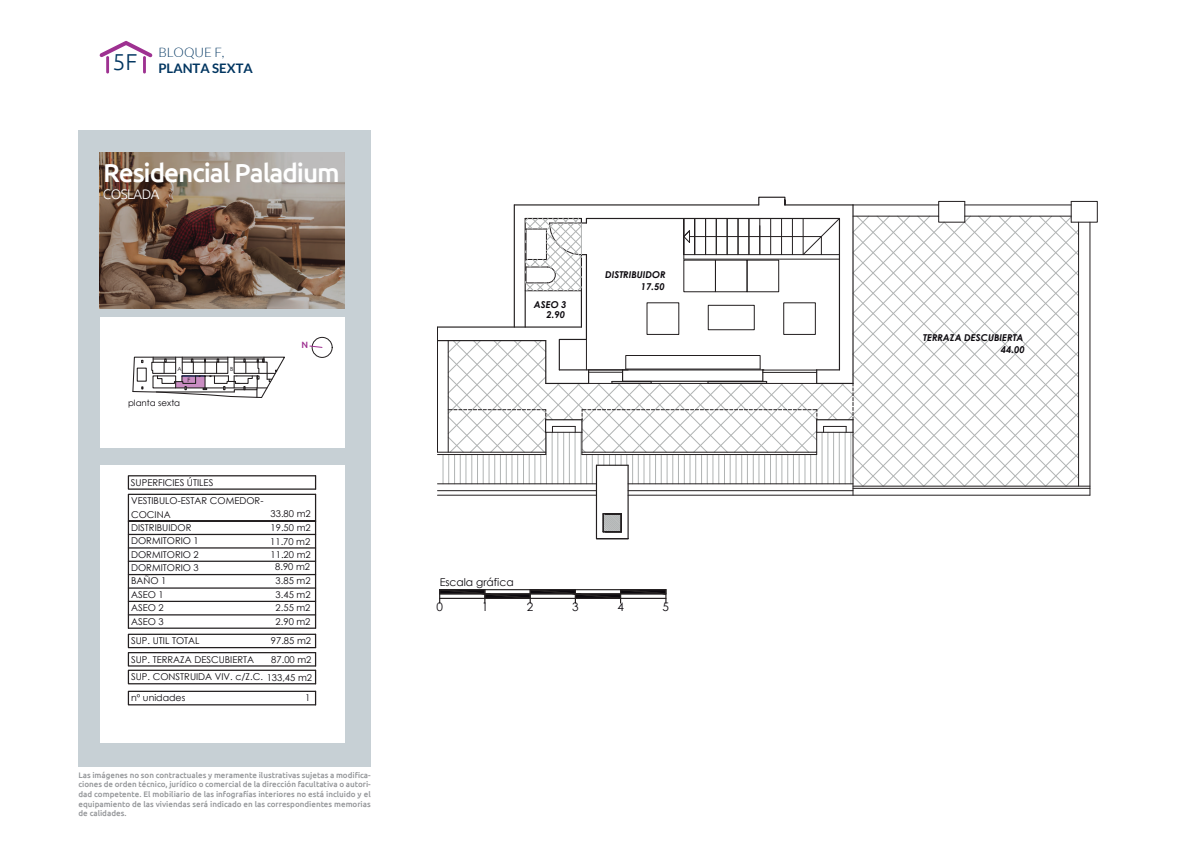
<style>
.page{position:relative;width:1191px;height:842px;background:#fff}
.page>*{position:absolute;margin:0;border:0;box-sizing:border-box;transform-origin:0 0}
.t1{font:500 26.1px "Ubuntu";letter-spacing:-.04em;color:#fff}
.t2{font:300 13.9px "Ubuntu";letter-spacing:-.04em;color:#fff}
.t3{font:700 13.1px/15.7px "Lato";color:#003560}
.t4{font:11.7px "Century Gothic";color:#0c090e}
.t5{font:10.7px "Century Gothic";color:#0c090e}
.t6{font:9.4px/13.3px "Century Gothic";color:#0c090e}
.t7{font:italic 700 9.4px "Century Gothic";color:#0c090e}
.t8{font:500 9.1px "Ubuntu";color:#9e3191}
.t9{font:8.7px "Century Gothic";color:#0c090e}
.t10{font:500 8px/9.6px "Ubuntu";color:#939598;text-align:justify}
.t11{font:5.9px "Century Gothic";color:#0c090e}
.t12{font:5.6px "Century Gothic";color:#0c090e}
.s1{font-weight:300}
</style>
<div class="page">
<div style="left:78px;top:130px;width:293px;height:636px;background:#c7d0d5"></div>
<div style="left:100px;top:318px;width:245px;height:130px;background:#fff"></div>
<svg style="left:99px;top:41px;width:53px;height:17px"></svg>
<hr style="left:143px;top:56px;width:3px;height:18px;background:#9e3191">
<hr style="left:106px;top:56px;width:3px;height:18px;background:#9e3191">
<svg style="left:100px;top:152px;width:245px;height:156px;background:#7e695b"></svg>
<div style="left:312px;top:337px;width:20px;height:21px;border:1px solid #231f20;border-radius:50%"></div>
<svg style="left:309px;top:345px;width:14px;height:3px"></svg>
<div style="left:100px;top:465px;width:245px;height:277px;background:#fff"></div>
<svg style="left:132px;top:356px;width:153px;height:42px"></svg>
<hr style="left:1089px;top:222px;width:1px;height:273px;background:#231f20">
<hr style="left:437px;top:326px;width:144px;height:2px;background:#231f20">
<hr style="left:443px;top:454px;width:1px;height:30px;background:#b0b3b3">
<hr style="left:628px;top:495px;width:462px;height:1px;background:#231f20">
<hr style="left:853px;top:486px;width:237px;height:1px;background:#231f20">
<hr style="left:853px;top:488px;width:237px;height:1px;background:#231f20">
<div style="left:1071px;top:201px;width:26px;height:21px;border:1px solid #231f20"></div>
<hr style="left:437px;top:327px;width:1px;height:125px;background:#231f20">
<svg style="left:439px;top:589px;width:227px;height:14px"></svg>
<hr style="left:437px;top:495px;width:159px;height:1px;background:#231f20">
<hr style="left:437px;top:490px;width:159px;height:1px;background:#231f20">
<hr style="left:437px;top:484px;width:159px;height:1px;background:#231f20">
<hr style="left:437px;top:454px;width:109px;height:1px;background:#231f20">
<hr style="left:437px;top:452px;width:109px;height:1px;background:#231f20">
<hr style="left:437px;top:340px;width:109px;height:1px;background:#231f20">
<svg style="left:448px;top:196px;width:631px;height:344px"></svg>
<div style="left:128px;top:475px;width:188px;height:15px;border:1px solid #231f20"></div>
<div style="left:128px;top:691px;width:188px;height:14px;border:1px solid #231f20"></div>
<svg style="left:127px;top:476px;width:190px;height:208px"></svg>
<div style="left:128px;top:652px;width:188px;height:15px;border:1px solid #231f20"></div>
<hr style="left:128px;top:601px;width:187px;height:1px;background:#231f20">
<hr style="left:128px;top:561px;width:187px;height:1px;background:#231f20">
<hr style="left:128px;top:614px;width:187px;height:1px;background:#231f20">
<hr style="left:128px;top:627px;width:187px;height:2px;background:#231f20">
<h3 class="t3" style="left:112px;top:44px;width:142px;text-indent:46px"><span class="s1">BLOQUE F,<br></span><sup>5F</sup> PLANTA SEXTA</h3>
<h1 class="t1" style="left:103px;top:156px;width:238px">Residencial Paladium</h1>
<h2 class="t2" style="left:103px;top:185px;width:58px">COSLADA</h2>
<p class="t12" style="left:177px;top:365px;width:6px">A</p>
<p class="t12" style="left:230px;top:365px;width:5px">B</p>
<p class="t9" style="left:128px;top:398px;width:54px">planta sexta</p>
<p class="t11" style="left:188px;top:376px;width:4px">F</p>
<p class="t8" style="left:301px;top:339px;width:8px">N</p>
<p class="t6" style="left:131px;top:473px;width:134px;line-height:18.7px">SUPERFICIES ÚTILES<br>VESTIBULO-ESTAR COMEDOR-</p>
<p class="t6" style="left:131px;top:521px;width:69px">DISTRIBUIDOR<br>DORMITORIO 1<br>DORMITORIO 2</p>
<p class="t6" style="left:270px;top:520px;width:42px;line-height:14px">19.50 m2<br>11.70 m2</p>
<p class="t6" style="left:131px;top:507px;width:41px">COCINA</p>
<p class="t6" style="left:270px;top:507px;width:42px">33.80 m2</p>
<p class="t6" style="left:270px;top:548px;width:42px;line-height:12.8px;text-align:center">11.20 m2<br>8.90 m2</p>
<p class="t6" style="left:131px;top:561px;width:69px">DORMITORIO 3</p>
<p class="t6" style="left:131px;top:601px;width:34px">ASEO 2</p>
<p class="t6" style="left:276px;top:601px;width:36px">2.55 m2</p>
<p class="t6" style="left:131px;top:614px;width:34px">ASEO 3</p>
<p class="t6" style="left:276px;top:614px;width:36px">2.90 m2</p>
<p class="t6" style="left:131px;top:574px;width:37px">BAÑO 1</p>
<p class="t6" style="left:276px;top:574px;width:36px">3.85 m2</p>
<p class="t6" style="left:131px;top:588px;width:34px">ASEO 1</p>
<p class="t6" style="left:276px;top:588px;width:36px">3.45 m2</p>
<p class="t6" style="left:131px;top:632px;width:125px;line-height:18.2px">SUP. UTIL TOTAL<br>SUP. TERRAZA DESCUBIERTA</p>
<p class="t6" style="left:271px;top:634px;width:42px">97.85 m2</p>
<p class="t6" style="left:271px;top:653px;width:42px">87.00 m2</p>
<p class="t6" style="left:131px;top:670px;width:182px">SUP. CONSTRUIDA VIV. c/Z.C. 133,45 m2</p>
<p class="t6" style="left:131px;top:691px;width:56px">nº unidades</p>
<p class="t6" style="left:305px;top:691px;width:7px">1</p>
<p class="t10" style="left:78px;top:770px;width:294px">Las imágenes no son contractuales y meramente ilustrativas sujetas a modifica&shy;ciones de orden técnico, jurídico o comercial de la dirección facultativa o autori&shy;dad competente. El mobiliario de las infografías interiores no está incluido y el equipamiento de las viviendas será indicado en las correspondientes memorias de calidades.</p>
<p class="t7" style="left:605px;top:269px;width:62px">DISTRIBUIDOR</p>
<p class="t7" style="left:534px;top:299px;width:34px">ASEO 3</p>
<p class="t7" style="left:546px;top:309px;width:20px">2.90</p>
<p class="t7" style="left:641px;top:281px;width:25px">17.50</p>
<h3 class="t5" style="left:440px;top:576px;width:75px">Escala gráfica</h3>
<h3 class="t4" style="left:436px;top:600px;width:8px">0</h3>
<h3 class="t4" style="left:482px;top:600px;width:8px">1</h3>
<h3 class="t4" style="left:527px;top:600px;width:8px">2</h3>
<h3 class="t4" style="left:572px;top:600px;width:8px">3</h3>
<h3 class="t4" style="left:617px;top:600px;width:8px">4</h3>
<h3 class="t4" style="left:662px;top:600px;width:8px">5</h3>
<p class="t7" style="left:923px;top:331px;width:102px">TERRAZA DESCUBIERTA</p>
<p class="t7" style="left:1001px;top:343px;width:25px">44.00</p>
</div>
